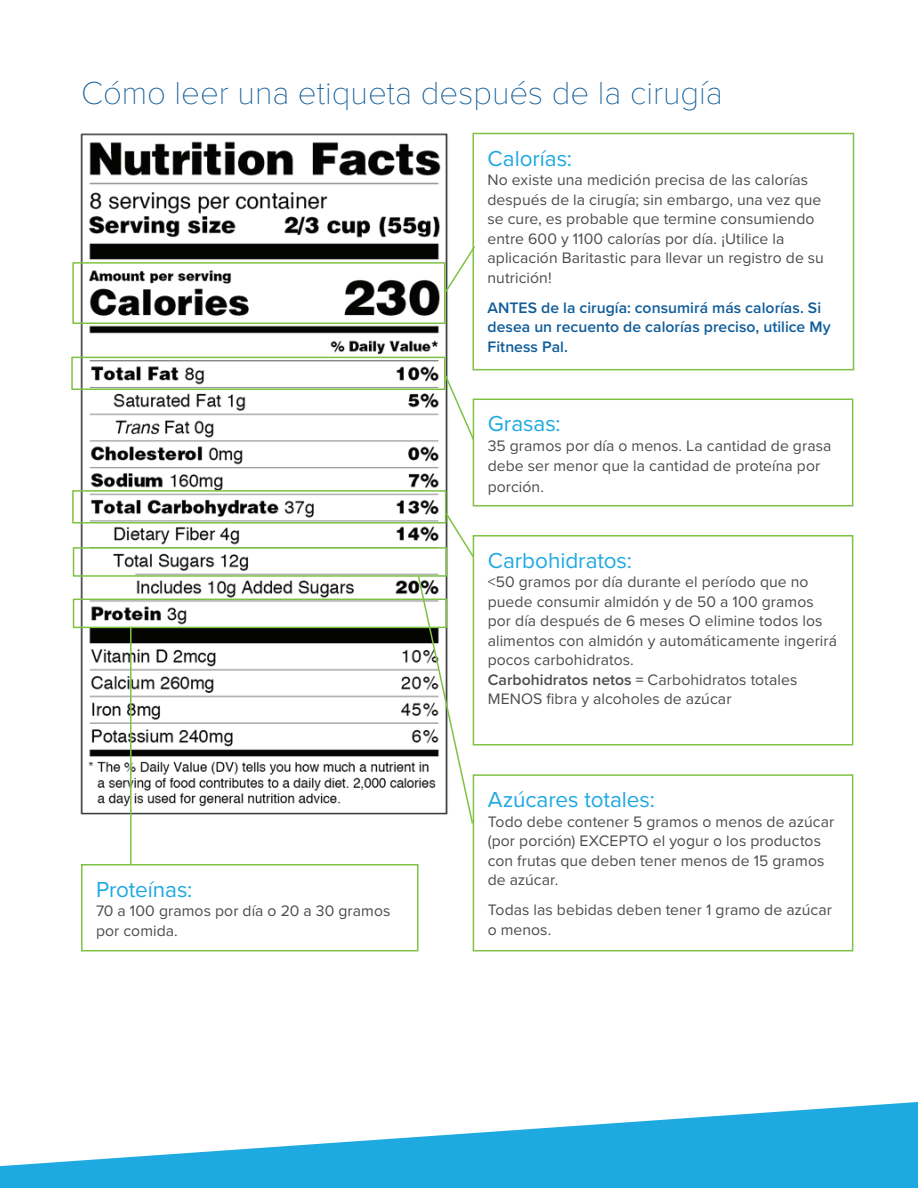
<style>
.page{position:relative;width:918px;height:1188px;background:#fff}
.page>*{position:absolute;margin:0;border:0;box-sizing:border-box;transform-origin:0 0}
.t1{font:100 33px "Proxima Nova T";color:#105d9a}
.t2{font:22.5px "Proxima Nova";color:#1fa9e1}
.t3{font:15.75px/19.5px "Proxima Nova";letter-spacing:.005em;color:#4b4c4d}
.t4{font:600 15.75px/19.5px "Proxima Nova";letter-spacing:.005em;color:#105d9a}
.s1{font-weight:600}
</style>
<div class="page">
<img style="left:72px;top:133px;width:376px;height:682px">
<svg style="left:0;top:1102px;width:918px;height:86px;fill:#1fa9e1"></svg>
<div style="left:472px;top:133px;width:382px;height:237px;border:2px solid #7ec243"></div>
<div style="left:72px;top:262px;width:374px;height:62px;border:2px solid #7ec243"></div>
<svg style="left:443px;top:245px;width:32px;height:49px"></svg>
<div style="left:71px;top:357px;width:375px;height:33px;border:2px solid #7ec243"></div>
<svg style="left:444px;top:374px;width:37px;height:79px"></svg>
<div style="left:72px;top:490px;width:374px;height:34px;border:2px solid #7ec243"></div>
<div style="left:473px;top:774px;width:380px;height:177px;border:2px solid #7ec243"></div>
<div style="left:73px;top:547px;width:374px;height:30px;border:2px solid #7ec243"></div>
<svg style="left:417px;top:511px;width:69px;height:314px"></svg>
<div style="left:73px;top:599px;width:374px;height:29px;border:2px solid #7ec243"></div>
<hr style="left:130px;top:628px;width:2px;height:250px;background:#7ec243">
<div style="left:473px;top:536px;width:380px;height:209px;background:#fff"></div>
<div style="left:473px;top:535px;width:380px;height:211px;border:2px solid #7ec243"></div>
<div style="left:473px;top:399px;width:380px;height:107px;background:#fff"></div>
<div style="left:473px;top:399px;width:380px;height:108px;border:2px solid #7ec243"></div>
<div style="left:82px;top:865px;width:336px;height:86px;background:#fff"></div>
<div style="left:81px;top:864px;width:337px;height:87px;border:2px solid #7ec243"></div>
<h1 class="t1" style="left:81px;top:68px;width:643px">Cómo leer una etiqueta después de la cirugía</h1>
<h2 class="t2" style="left:488px;top:141px;width:86px">Calorías:</h2>
<p class="t3" style="left:488px;top:169px;width:338px">No existe una medición precisa de las calorías después de la cirugía; sin embargo, una vez que se cure, es probable que termine consumiendo entre 600 y 1100 calorías por día. ¡Utilice la aplicación Baritastic para llevar un registro de su nutrición!</p>
<p class="t4" style="left:488px;top:297px;width:345px">ANTES de la cirugía: consumirá más calorías. Si desea un recuento de calorías preciso, utilice My<br>Fitness Pal.</p>
<h2 class="t2" style="left:488px;top:407px;width:75px">Grasas:</h2>
<p class="t3" style="left:488px;top:435px;width:345px;line-height:20.1px">35 gramos por día o menos. La cantidad de grasa debe ser menor que la cantidad de proteína por porción.</p>
<h2 class="t2" style="left:96px;top:872px;width:98px">Proteínas:</h2>
<p class="t3" style="left:96px;top:901px;width:296px">70 a 100 gramos por día o 20 a 30 gramos por comida.</p>
<h2 class="t2" style="left:488px;top:544px;width:146px">Carbohidratos:</h2>
<p class="t3" style="left:488px;top:572px;width:351px">&lt;50 gramos por día durante el período que no puede consumir almidón y de 50 a 100 gramos por día después de 6 meses O elimine todos los alimentos con almidón y automáticamente ingerirá pocos carbohidratos.<br><span class="s1">Carbohidratos netos =</span> Carbohidratos totales MENOS fibra y alcoholes de azúcar</p>
<h2 class="t2" style="left:488px;top:783px;width:169px">Azúcares totales:</h2>
<p class="t3" style="left:488px;top:811px;width:348px">Todo debe contener 5 gramos o menos de azúcar (por porción) EXCEPTO el yogur o los productos con frutas que deben tener menos de 15 gramos de azúcar.</p>
<p class="t3" style="left:488px;top:900px;width:346px">Todas las bebidas deben tener 1 gramo de azúcar o menos.</p>
</div>
